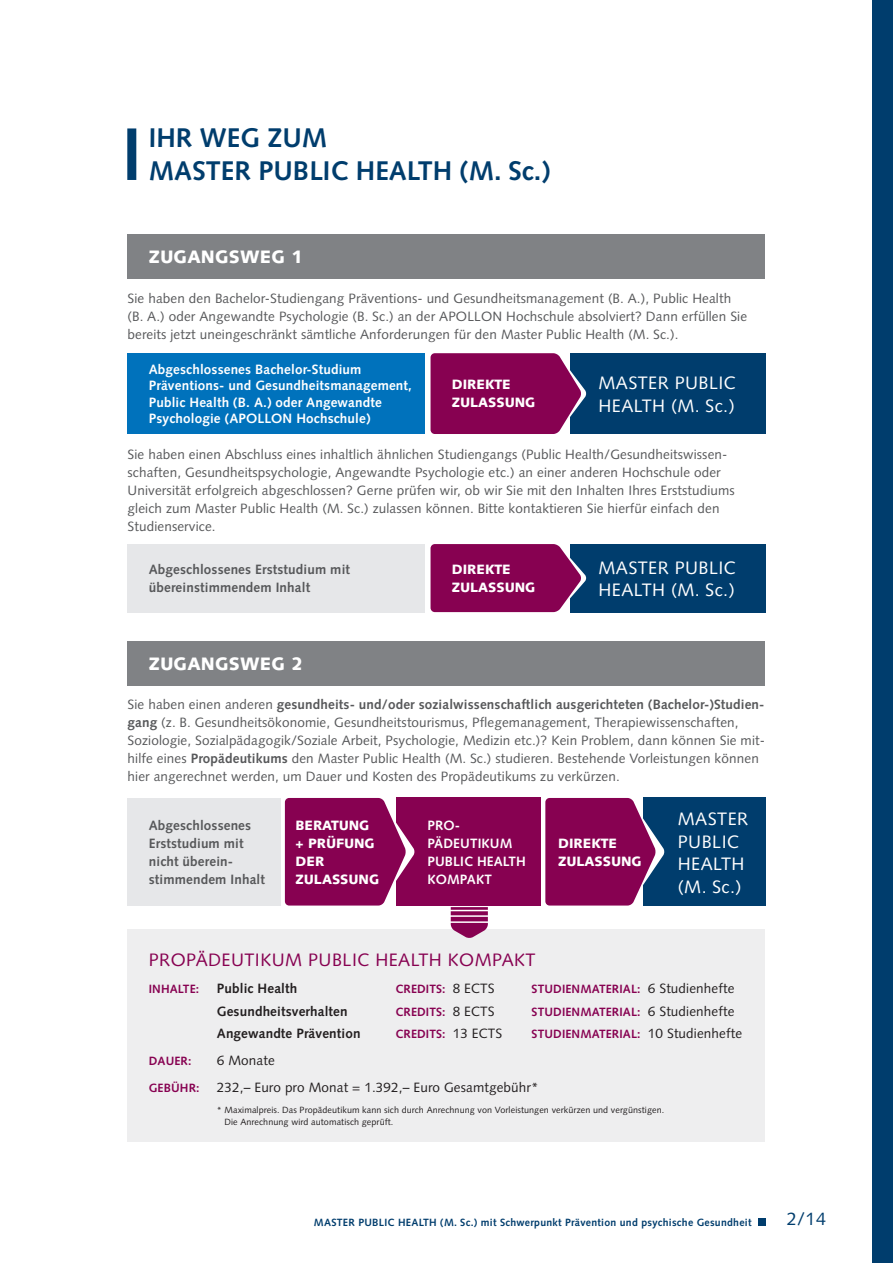
<style>
.page{position:relative;width:893px;height:1263px;background:#fff}
.page>*{position:absolute;margin:0;border:0;box-sizing:border-box;transform-origin:0 0}
.SP2021_Head02_Balken_MA{font:700 27px/33px "Syntax LT Std";color:#003d6d}
.t1{font:18px/22.5px "Syntax LT Std";letter-spacing:.025em;color:#fff}
.ProPäd_Infos{font:18px "Syntax LT Std";letter-spacing:.025em;color:#870151}
.T_Head_04{font:900 18px "Syntax LT Std";letter-spacing:.01em;color:#fff}
.t2{font:18px "Syntax LT Std";color:#003d6d}
.Tab_Text{font:13.5px/18px "Syntax LT Std";letter-spacing:.01em;color:#57585a}
.ProPäd_Infos-2{font:700 13.5px/16.5px "Syntax LT Std";letter-spacing:.01em;color:#fff}
.ProPäd_Infos-3{font:700 13.5px/18px "Syntax LT Std";letter-spacing:.01em;color:#57585a}
.t3{font:900 13.5px/18px "Syntax LT Std";color:#fff}
.ProPäd_Infos-4{font:700 13.5px "Syntax LT Std";letter-spacing:.01em;color:#231f20}
.is_Grafik_Fließtext_mEinzug{font:13.5px "Syntax LT Std";letter-spacing:.01em;color:#231f20}
.Tab_Text-2{font:700 13.5px/18px "Syntax LT Std";letter-spacing:.01em;color:#fff}
.ProPäd_Infos-5{font:700 12px "Syntax LT Std";letter-spacing:.01em;color:#870151}
.is_Grafik_Fließtext_mEinzug-2{font:700 12px "Syntax LT Std";letter-spacing:.01em;color:#870151}
.t4{font:700 10.5px "Syntax LT Std";letter-spacing:.025em;color:#003d6d}
.is_Grafik_Fließtext_mEinzug-3{font:9px/12px "Syntax LT Std";letter-spacing:.01em;color:#231f20}
.s1{font-weight:700}
.s2{font-weight:400;font-size:13.5px;color:#231f20}
</style>
<div class="page">
<div style="left:127px;top:128px;width:9px;height:52px;background:#003d6d"></div>
<div style="left:128px;top:929px;width:637px;height:213px;background:#eeeeef"></div>
<svg style="left:451px;top:907px;width:37px;height:31px"></svg>
<hr style="left:437px;top:910px;width:61px;height:1px;background:#fff">
<hr style="left:437px;top:915px;width:61px;height:2px;background:#fff">
<div style="left:128px;top:798px;width:153px;height:108px;background:#e6e7e9"></div>
<div style="left:570px;top:353px;width:195px;height:81px;background:#003d6d"></div>
<div style="left:128px;top:353px;width:297px;height:81px;background:#0072bc"></div>
<div style="left:128px;top:234px;width:637px;height:44px;background:#808285"></div>
<svg style="left:431px;top:353px;width:155px;height:81px;background:#810e59"></svg>
<div style="left:570px;top:544px;width:195px;height:68px;background:#003d6d"></div>
<div style="left:128px;top:544px;width:297px;height:68px;background:#e6e7e9"></div>
<svg style="left:431px;top:544px;width:155px;height:68px;background:#810e59"></svg>
<div style="left:128px;top:641px;width:637px;height:45px;background:#808285"></div>
<div style="left:643px;top:798px;width:122px;height:108px;background:#003d6d"></div>
<div style="left:396px;top:798px;width:145px;height:108px;background:#870151"></div>
<div style="left:285px;top:798px;width:130px;height:107px;background:#870151"></div>
<svg style="left:545px;top:798px;width:120px;height:107px;background:#7e165e"></svg>
<hr style="left:437px;top:921px;width:61px;height:2px;background:#fff">
<div style="left:758px;top:1218px;width:7px;height:7px;background:#003d6d"></div>
<div style="left:872px;top:0;width:21px;height:1263px;background:#003d6d"></div>
<p class="SP2021_Head02_Balken_MA" style="left:149px;top:121px;width:403px">IHR WEG ZUM<br>MASTER PUBLIC HEALTH (M. Sc.)</p>
<p class="T_Head_04" style="left:149px;top:246px;width:156px">ZUGANGSWEG 1</p>
<p class="Tab_Text" style="left:128px;top:289px;width:621px">Sie haben den Bachelor-Studiengang Präventions- und Gesundheitsmanagement (B. A.), Public Health (B. A.) oder Angewandte Psychologie (B. Sc.) an der APOLLON Hochschule absolviert? Dann erfüllen Sie bereits jetzt uneingeschränkt sämtliche Anforderungen für den Master Public Health (M. Sc.).</p>
<p class="ProPäd_Infos-2" style="left:149px;top:361px;width:265px">Abgeschlossenes Bachelor-Studium Präventions- und Gesundheitsmanagement, Public Health (B. A.) oder Angewandte Psychologie (APOLLON Hochschule)</p>
<p class="t3" style="left:452px;top:376px;width:85px">DIREKTE<br>ZULASSUNG</p>
<p class="t1" style="left:598px;top:372px;width:139px">MASTER PUBLIC<br>HEALTH (M. Sc.)</p>
<p class="Tab_Text" style="left:128px;top:445px;width:609px">Sie haben einen Abschluss eines inhaltlich ähnlichen Studiengangs (Public Health/Gesundheitswissen&shy;schaften, Gesundheitspsychologie, Angewandte Psychologie etc.) an einer anderen Hochschule oder Universität erfolgreich abgeschlossen? Gerne prüfen wir, ob wir Sie mit den Inhalten Ihres Erststudiums gleich zum Master Public Health (M. Sc.) zulassen können. Bitte kontaktieren Sie hierfür einfach den Studienservice.</p>
<p class="ProPäd_Infos-3" style="left:149px;top:560px;width:203px">Abgeschlossenes Erststudium mit</p>
<p class="ProPäd_Infos-3" style="left:149px;top:578px;width:163px">übereinstimmendem Inhalt</p>
<p class="t1" style="left:598px;top:556px;width:139px">MASTER PUBLIC<br>HEALTH (M. Sc.)</p>
<p class="t3" style="left:452px;top:560px;width:85px">DIREKTE<br>ZULASSUNG</p>
<p class="T_Head_04" style="left:149px;top:653px;width:156px">ZUGANGSWEG 2</p>
<p class="Tab_Text" style="left:128px;top:695px;width:639px">Sie haben einen anderen <span class="s1">gesundheits- und/oder sozialwissenschaftlich ausgerichteten (Bachelor-)Studien&shy;gang</span> (z. B. Gesundheitsökonomie, Gesundheitstourismus, Pflegemanagement, Therapiewissenschaften, Soziologie, Sozialpädagogik/Soziale Arbeit, Psychologie, Medizin etc.)? Kein Problem, dann können Sie mit&shy;hilfe eines <span class="s1">Propädeutikums</span> den Master Public Health (M. Sc.) studieren. Bestehende Vorleistungen können hier angerechnet werden, um Dauer und Kosten des Propädeutikums zu verkürzen.</p>
<p class="ProPäd_Infos-3" style="left:149px;top:816px;width:118px">Abgeschlossenes<br>Erststudium mit nicht überein&shy;stimmendem Inhalt</p>
<p class="Tab_Text-2" style="left:427px;top:816px;width:87px">PRO-<br>PÄDEUTIKUM</p>
<p class="t3" style="left:296px;top:816px;width:85px">BERATUNG + PRÜFUNG<br>DER<br>ZULASSUNG</p>
<p class="Tab_Text-2" style="left:427px;top:852px;width:100px">PUBLIC HEALTH<br>KOMPAKT</p>
<p class="t3" style="left:558px;top:834px;width:85px">DIREKTE<br>ZULASSUNG</p>
<p class="t1" style="left:678px;top:808px;width:72px">MASTER<br>PUBLIC<br>HEALTH (M. Sc.)</p>
<p class="ProPäd_Infos" style="left:149px;top:949px;width:388px">PROPÄDEUTIKUM PUBLIC HEALTH KOMPAKT</p>
<p class="ProPäd_Infos-5" style="left:149px;top:982px;width:52px">INHALTE:</p>
<p class="ProPäd_Infos-4" style="left:217px;top:981px;width:82px">Public Health</p>
<p class="ProPäd_Infos-5" style="left:395px;top:982px;width:101px">CREDITS: <span class="s2">8 ECTS</span></p>
<p class="ProPäd_Infos-5" style="left:531px;top:982px;width:204px">STUDIENMATERIAL: <span class="s2">6 Studienhefte</span></p>
<p class="ProPäd_Infos-4" style="left:217px;top:1003px;width:132px">Gesundheitsverhalten</p>
<p class="ProPäd_Infos-5" style="left:395px;top:1004px;width:101px">CREDITS: <span class="s2">8 ECTS</span></p>
<p class="ProPäd_Infos-5" style="left:531px;top:1004px;width:204px">STUDIENMATERIAL: <span class="s2">6 Studienhefte</span></p>
<p class="ProPäd_Infos-4" style="left:217px;top:1026px;width:145px">Angewandte Prävention</p>
<p class="ProPäd_Infos-5" style="left:395px;top:1027px;width:108px">CREDITS: <span class="s2">13 ECTS</span></p>
<p class="ProPäd_Infos-5" style="left:531px;top:1027px;width:212px">STUDIENMATERIAL: <span class="s2">10 Studienhefte</span></p>
<p class="is_Grafik_Fließtext_mEinzug-2" style="left:149px;top:1054px;width:44px">DAUER:</p>
<p class="is_Grafik_Fließtext_mEinzug" style="left:217px;top:1052px;width:59px">6 Monate</p>
<p class="is_Grafik_Fließtext_mEinzug-2" style="left:149px;top:1081px;width:52px">GEBÜHR:</p>
<p class="is_Grafik_Fließtext_mEinzug" style="left:217px;top:1079px;width:323px">232,– Euro pro Monat = 1.392,– Euro Gesamtgebühr*</p>
<p class="is_Grafik_Fließtext_mEinzug-3" style="left:225px;top:1104px;width:441px;text-indent:-8px">* Maximalpreis. Das Propädeutikum kann sich durch Anrechnung von Vorleistungen verkürzen und vergünstigen.<br>Die Anrechnung wird automatisch geprüft.</p>
<p class="t4" style="left:314px;top:1216px;width:439px">MASTER PUBLIC HEALTH (M. Sc.) mit Schwerpunkt Prävention und psychische Gesundheit</p>
<h2 class="t2" style="left:787px;top:1208px;width:41px">2/14</h2>
</div>
